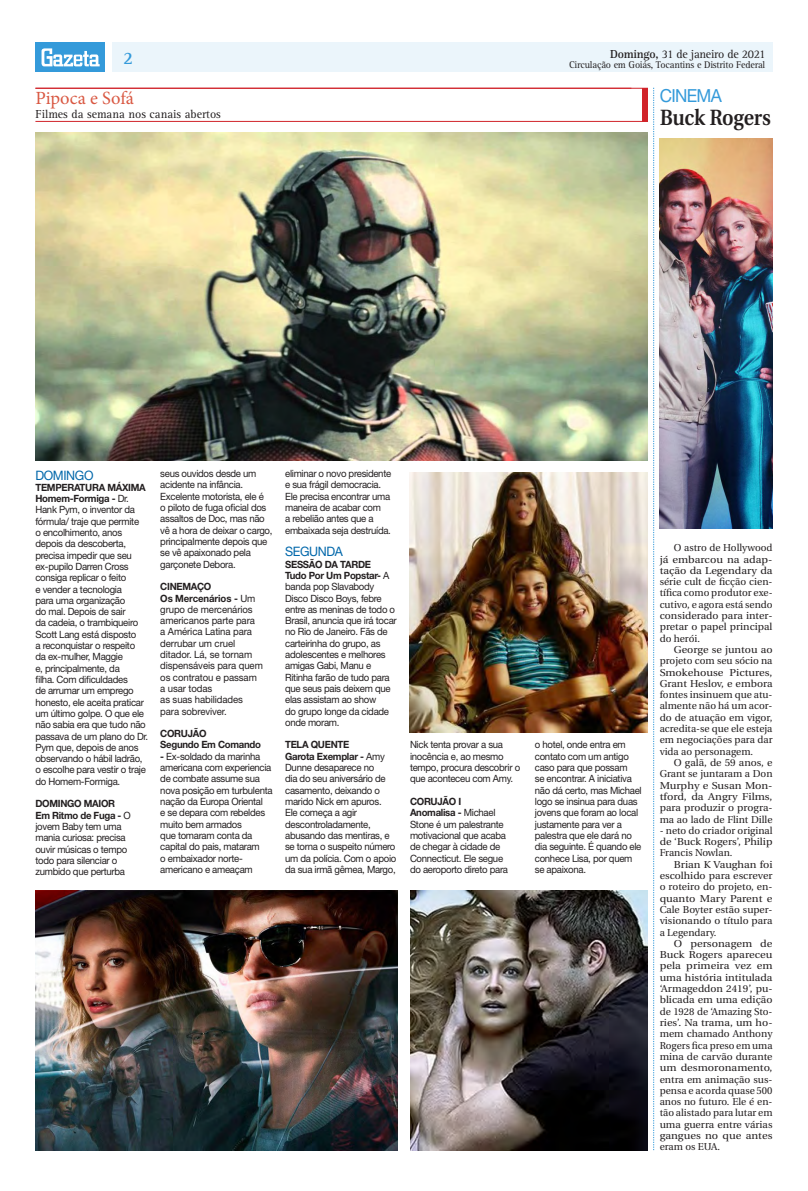
<style>
.page{position:relative;width:808px;height:1191px;background:#fff}
.page>*{position:absolute;margin:0;border:0;box-sizing:border-box;transform-origin:0 0}
.Manchete{font:600 22px "Utopia";color:#231f20;scale:.89 1}
.t1{font:18.6px "Minion Pro";color:#d95842}
.Retranca{font:18px "Helvetica Neue";letter-spacing:-.04em;color:#349ada;scale:.95 1}
.t2{font:700 18px "Rotis Serif";color:#349ada}
.Tit_Colunas{font:13px "Helvetica Neue";letter-spacing:-.03em;color:#0067aa;scale:.96 1}
.txt_colunas{font:13px "Helvetica Neue";letter-spacing:-.03em;color:#0067aa;scale:.96 1}
.t3{font:12px "Rotis Serif";color:#231f20}
.t4{font:12px "Rotis Serif";letter-spacing:-.02em;color:#231f20}
.txt_colunas-2{font:10px/11.3px "Helvetica Neue";letter-spacing:-.03em;color:#231f20;scale:.96 1}
.TExto_Corrido{font:10px/11.3px "Utopia";color:#231f20;text-align:justify;scale:1.1 1}
.TExto_Corrido-2{font:10px/11.3px "Utopia";color:#231f20;text-align:justify}
.TExto_Corrido-3{font:10px/11.3px "Utopia";color:#231f20;text-align:justify;scale:1.07 1}
.txt_colunas-3{font:10px/11.3px "Helvetica Neue";letter-spacing:-.01em;color:#231f20;scale:.96 1}
.TExto_Corrido-4{font:10px/11.3px "Utopia";color:#231f20;text-align:justify;scale:1.08 1}
.TExto_Corrido-5{font:10px/11.3px "Utopia";color:#231f20;text-align:justify;scale:1.04 1}
.txt_colunas-4{font:700 10px "Helvetica Neue";letter-spacing:-.03em;color:#231f20;scale:.96 1}
.t5{font:10px "Rotis Serif";letter-spacing:-.02em;color:#231f20}
.s1{font-weight:700}
</style>
<div class="page">
<div style="left:112px;top:43px;width:660px;height:29px;background:#ebf5fb"></div>
<div style="left:35px;top:43px;width:70px;height:29px;background:#349ada"></div>
<svg style="left:42px;top:48px;width:58px;height:18px"></svg>
<svg style="left:653px;top:88px;width:1px;height:1062px"></svg>
<div style="left:643px;top:88px;width:5px;height:34px;background:#d1232a"></div>
<hr style="left:35px;top:88px;width:613px;height:1px;background:#d1232a">
<hr style="left:35px;top:121px;width:612px;height:1px;background:#d1232a">
<img style="left:35px;top:133px;width:613px;height:328px">
<img style="left:35px;top:890px;width:363px;height:260px">
<img style="left:410px;top:890px;width:238px;height:260px">
<img style="left:410px;top:472px;width:238px;height:260px">
<img style="left:660px;top:139px;width:112px;height:389px">
<p class="t2" style="left:123px;top:48px;width:12px">2</p>
<p class="t1" style="left:35px;top:85px;width:100px">Pipoca e Sofá</p>
<p class="t3" style="left:35px;top:107px;width:187px">Filmes da semana nos canais abertos</p>
<p class="t4" style="left:610px;top:47px;width:157px"><span class="s1">Domingo,</span> 31 de janeiro de 2021</p>
<p class="t5" style="left:569px;top:59px;width:198px">Circulação em Goiás, Tocantins e Distrito Federal</p>
<p class="Retranca" style="left:660px;top:85px;width:67px">CINEMA</p>
<p class="Manchete" style="left:660px;top:105px;width:127px">Buck Rogers</p>
<p class="Tit_Colunas" style="left:35px;top:467px;width:62px">DOMINGO</p>
<p class="txt_colunas-4" style="left:35px;top:481px;width:116px">TEMPERATURA MÁXIMA</p>
<p class="txt_colunas-2" style="left:35px;top:493px;width:119px"><span class="s1">Homem-Formiga -</span> Dr.<br>Hank Pym, o inventor da fórmula/ traje que permite<br>o encolhimento, anos depois da descoberta, precisa impedir que seu ex-pupilo Darren Cross consiga replicar o feito<br>e vender a tecnologia<br>para uma organização<br>do mal. Depois de sair<br>da cadeia, o trambiqueiro<br>Scott Lang está disposto<br>a reconquistar o respeito<br>da ex-mulher, Maggie<br>e, principalmente, da<br>filha. Com dificuldades<br>de arrumar um emprego honesto, ele aceita praticar um último golpe. O que ele não sabia era que tudo não passava de um plano do Dr.<br>Pym que, depois de anos observando o hábil ladrão, o escolhe para vestir o traje do Homem-Formiga.</p>
<p class="txt_colunas-4" style="left:35px;top:797px;width:85px">DOMINGO MAIOR</p>
<p class="txt_colunas-2" style="left:35px;top:809px;width:101px"><span class="s1">Em Ritmo de Fuga -</span> O jovem Baby tem uma mania curiosa: precisa ouvir músicas o tempo todo para silenciar o zumbido que perturba</p>
<p class="txt_colunas-2" style="left:160px;top:468px;width:118px">seus ouvidos desde um acidente na infância.<br>Excelente motorista, ele é<br>o piloto de fuga oficial dos assaltos de Doc, mas não vê a hora de deixar o cargo, principalmente depois que se vê apaixonado pela garçonete Debora.</p>
<p class="txt_colunas-4" style="left:160px;top:580px;width:55px">CINEMAÇO</p>
<p class="txt_colunas-3" style="left:160px;top:592px;width:108px"><span class="s1">Os Mercenários -</span> Um grupo de mercenários americanos parte para<br>a América Latina para derrubar um cruel ditador. Lá, se tornam dispensáveis para quem os contratou e passam</p>
<p class="txt_colunas-3" style="left:160px;top:682px;width:56px">a usar todas</p>
<p class="txt_colunas-3" style="left:160px;top:694px;width:88px">as suas habilidades</p>
<p class="txt_colunas-3" style="left:160px;top:705px;width:71px">para sobreviver.</p>
<p class="txt_colunas-4" style="left:160px;top:727px;width:50px">CORUJÃO</p>
<p class="txt_colunas-4" style="left:160px;top:738px;width:106px">Segundo Em Comando</p>
<p class="txt_colunas-2" style="left:160px;top:750px;width:118px"><span class="s1">-</span> Ex-soldado da marinha americana com experiencia de combate assume sua nova posição em turbulenta nação da Europa Oriental<br>e se depara com rebeldes muito bem armados<br>que tomaram conta da capital do pais, mataram<br>o embaixador norte&shy;americano e ameaçam</p>
<p class="txt_colunas-2" style="left:285px;top:468px;width:112px">eliminar o novo presidente e sua frágil democracia.<br>Ele precisa encontrar uma maneira de acabar com<br>a rebelião antes que a embaixada seja destruída.</p>
<p class="txt_colunas" style="left:285px;top:544px;width:62px">SEGUNDA</p>
<p class="txt_colunas-4" style="left:285px;top:558px;width:91px">SESSÃO DA TARDE</p>
<p class="txt_colunas-2" style="left:285px;top:569px;width:118px"><span class="s1">Tudo Por Um Popstar-</span> A banda pop Slavabody<br>Disco Disco Boys, febre entre as meninas de todo o<br>Brasil, anuncia que irá tocar no Rio de Janeiro. Fãs de carteirinha do grupo, as adolescentes e melhores amigas Gabi, Manu e<br>Ritinha farão de tudo para que seus pais deixem que elas assistam ao show<br>do grupo longe da cidade onde moram.</p>
<p class="txt_colunas-4" style="left:285px;top:738px;width:68px">TELA QUENTE</p>
<p class="txt_colunas-2" style="left:285px;top:750px;width:117px"><span class="s1">Garota Exemplar -</span> Amy<br>Dunne desaparece no<br>dia do seu aniversário de casamento, deixando o marido Nick em apuros.<br>Ele começa a agir descontroladamente, abusando das mentiras, e se torna o suspeito número um da polícia. Com o apoio da sua irmã gêmea, Margo,</p>
<p class="txt_colunas-2" style="left:410px;top:739px;width:116px">Nick tenta provar a sua inocência e, ao mesmo tempo, procura descobrir o que aconteceu com Amy.</p>
<p class="txt_colunas-4" style="left:410px;top:795px;width:55px">CORUJÃO I</p>
<p class="txt_colunas-2" style="left:410px;top:807px;width:104px"><span class="s1">Anomalisa -</span> Michael<br>Stone é um palestrante motivacional que acaba de chegar à cidade de<br>Connecticut. Ele segue do aeroporto direto para</p>
<p class="txt_colunas-2" style="left:535px;top:739px;width:113px">o hotel, onde entra em contato com um antigo caso para que possam<br>se encontrar. A iniciativa não dá certo, mas Michael logo se insinua para duas jovens que foram ao local justamente para ver a palestra que ele dará no dia seguinte. É quando ele conhece Lisa, por quem</p>
<p class="txt_colunas-2" style="left:535px;top:863px;width:55px">se apaixona.</p>
<p class="TExto_Corrido-2" style="left:660px;top:542px;width:114px;text-indent:14px">O astro de Hollywood já embarcou na adap&shy;tação da Legendary da série cult de ficção cien&shy;tífica como produtor exe&shy;cutivo, e agora está sendo considerado para inter&shy;pretar o papel principal do herói.</p>
<p class="TExto_Corrido-3" style="left:660px;top:644px;width:107px;text-indent:14px">George se juntou ao projeto com seu sócio na Smokehouse Pictures, Grant Heslov, e embora fontes insinuem que atu&shy;almente não há um acor&shy;do de atuação em vigor, acredita-se que ele esteja em negociações para dar vida ao personagem.</p>
<p class="TExto_Corrido-5" style="left:660px;top:757px;width:110px;text-indent:14px">O galã, de 59 anos, e Grant se juntaram a Don Murphy e Susan Mon&shy;tford, da Angry Films, para produzir o progra&shy;ma ao lado de Flint Dille</p>
<p class="TExto_Corrido-2" style="left:660px;top:825px;width:114px">- neto do criador original de ‘Buck Rogers’, Philip Francis Nowlan.</p>
<p class="TExto_Corrido-4" style="left:660px;top:859px;width:106px;text-indent:14px">Brian K Vaughan foi escolhido para escrever o roteiro do projeto, en&shy;quanto Mary Parent e Cale Boyter estão super&shy;visionando o título para a Legendary.</p>
<p class="TExto_Corrido" style="left:660px;top:938px;width:104px;text-indent:14px">O personagem de Buck Rogers apareceu pela primeira vez em uma história intitulada ‘Armageddon 2419’, pu&shy;blicada em uma edição de 1928 de ‘Amazing Sto&shy;ries’. Na trama, um ho&shy;mem chamado Anthony Rogers fica preso em uma mina de carvão durante um desmoronamento, entra em animação sus&shy;pensa e acorda quase 500 anos no futuro. Ele é en&shy;tão alistado para lutar em uma guerra entre várias gangues no que antes eram os EUA.</p>
</div>
